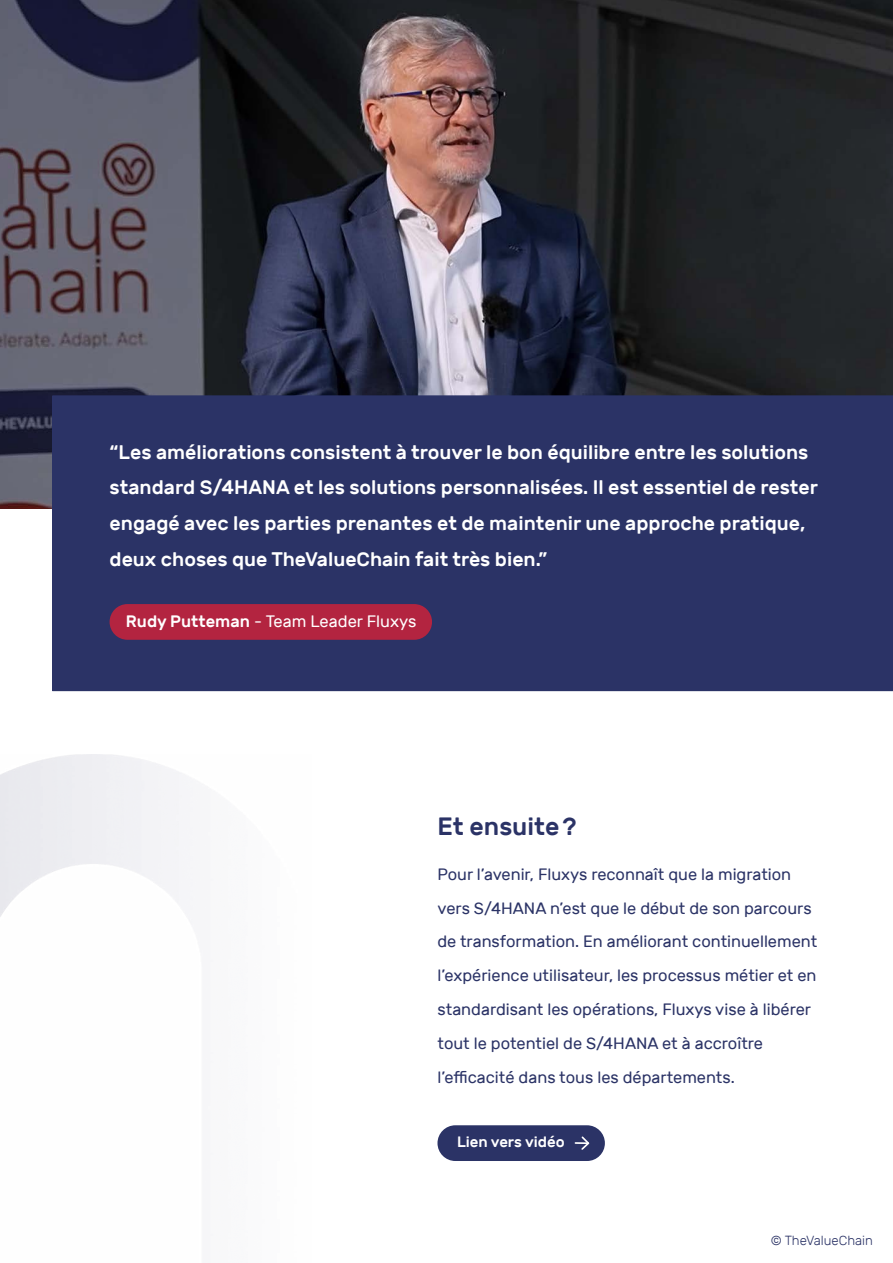
<style>
.page{position:relative;width:893px;height:1263px;background:#fff}
.page>*{position:absolute;margin:0;border:0;box-sizing:border-box;transform-origin:0 0}
.t1{font:500 24.9px "Rubik";color:#2b3366}
.t2{font:500 19.65px/35.7px "Rubik";color:#fff}
.t3{font:16.5px "Rubik";color:#fff}
.t4{font:16.35px/33.9px "Rubik";color:#2b3366}
.t5{font:500 15px "Rubik";color:#fff}
.t6{font:300 13.2px "Rubik";color:#2b3366}
.s1{font-weight:500}
</style>
<div class="page">
<img style="left:0;top:0;width:893px;height:509px">
<div style="left:52px;top:395px;width:841px;height:296px;background:#2b3366"></div>
<div style="left:110px;top:604px;width:322px;height:36px;background:#b32440;border-radius:18px"></div>
<div style="left:437px;top:1125px;width:168px;height:36px;background:#2b3366;border-radius:18px"></div>
<svg style="left:575px;top:1136px;width:15px;height:14px"></svg>
<p class="t2" style="left:110px;top:434px;width:710px">“Les améliorations consistent à trouver le bon équilibre entre les solutions standard S/4HANA et les solutions personnalisées. Il est essentiel de rester engagé avec les parties prenantes et de maintenir une approche pratique, deux choses que TheValueChain fait très bien.”</p>
<p class="t3" style="left:126px;top:613px;width:292px"><span class="s1">Rudy Putteman</span> - Team Leader Fluxys</p>
<h1 class="t1" style="left:437px;top:812px;width:141px">Et ensuite?</h1>
<p class="t4" style="left:437px;top:857px;width:381px">Pour l’avenir, Fluxys reconnaît que la migration vers S/4HANA n’est que le début de son parcours de transformation. En améliorant continuellement l’expérience utilisateur, les processus métier et en standardisant les opérations, Fluxys vise à libérer tout le potentiel de S/4HANA et à accroître l’efficacité dans tous les départements.</p>
<p class="t5" style="left:457px;top:1133px;width:109px">Lien vers vidéo</p>
<p class="t6" style="left:771px;top:1233px;width:104px">© TheValueChain</p>
</div>
